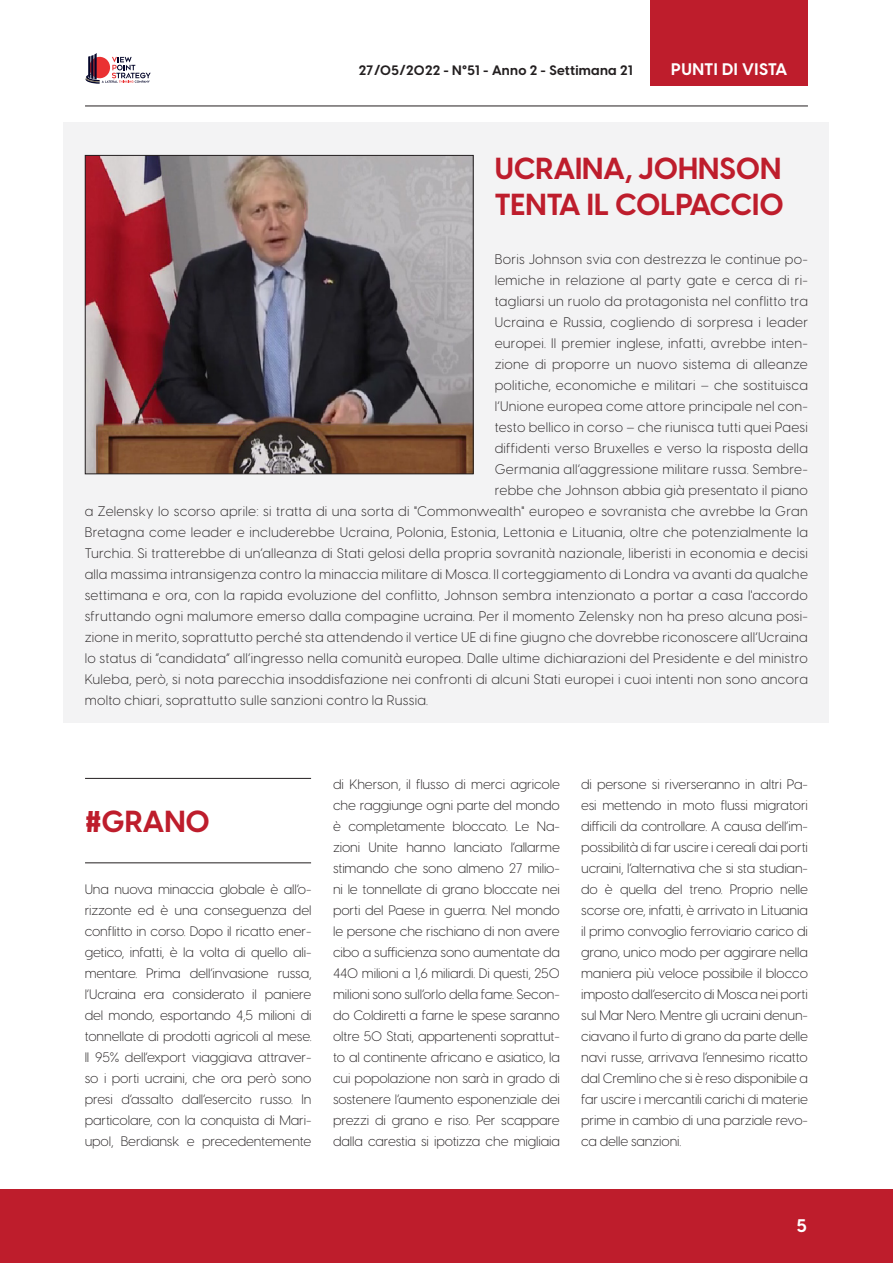
<style>
.page{position:relative;width:893px;height:1263px;background:#fff}
.page>*{position:absolute;margin:0;border:0;box-sizing:border-box;transform-origin:0 0}
.titolo{font:700 30px "Visby CF";color:#be1d2c}
.t1{font:700 18px "Visby CF";color:#fff}
.t2{font:700 16.5px "Visby CF";letter-spacing:.03em;color:#fff}
.testo{font:300 13.65px "Visby CF";letter-spacing:.02em;color:#231f20}
.testo-2{font:300 13.5px/21px "Visby CF";letter-spacing:-.01em;color:#231f20;text-align:justify}
.t3{font:700 13.5px "Visby CF";letter-spacing:.02em;color:#231f20}
</style>
<div class="page">
<div style="left:0;top:1189px;width:893px;height:74px;background:#be1d2c"></div>
<svg style="left:86px;top:53px;width:65px;height:31px"></svg>
<hr style="left:85px;top:106px;width:723px;height:1px;background:#231f20">
<div style="left:651px;top:0;width:157px;height:85px;background:#be1d2c"></div>
<div style="left:64px;top:122px;width:765px;height:601px;background:#f3f3f4"></div>
<img style="left:87px;top:157px;width:384px;height:315px">
<div style="left:85px;top:155px;width:388px;height:319px;border:1px solid #231f20"></div>
<hr style="left:85px;top:778px;width:226px;height:1px;background:#231f20">
<hr style="left:85px;top:862px;width:226px;height:1px;background:#231f20">
<p class="t3" style="left:359px;top:62px;width:276px">27/05/2022 - N°51 - Anno 2 - Settimana 21</p>
<p class="t2" style="left:671px;top:58px;width:118px">PUNTI DI VISTA</p>
<p class="titolo" style="left:495px;top:149px;width:288px">UCRAINA, JOHNSON</p>
<p class="titolo" style="left:495px;top:185px;width:291px">TENTA IL COLPACCIO</p>
<p class="testo" style="left:495px;top:251px;width:315px">Boris Johnson svia con destrezza le continue po-</p>
<p class="testo" style="left:495px;top:272px;width:315px">lemiche in relazione al party gate e cerca di ri-</p>
<p class="testo" style="left:495px;top:293px;width:315px">tagliarsi un ruolo da protagonista nel conflitto tra</p>
<p class="testo" style="left:495px;top:314px;width:315px">Ucraina e Russia, cogliendo di sorpresa i leader</p>
<p class="testo" style="left:495px;top:335px;width:315px">europei. Il premier inglese, infatti, avrebbe inten-</p>
<p class="testo" style="left:495px;top:356px;width:315px">zione di proporre un nuovo sistema di alleanze</p>
<p class="testo" style="left:495px;top:377px;width:315px">politiche, economiche e militari – che sostituisca</p>
<p class="testo" style="left:495px;top:398px;width:315px">l’Unione europea come attore principale nel con-</p>
<p class="testo" style="left:495px;top:419px;width:315px">testo bellico in corso – che riunisca tutti quei Paesi</p>
<p class="testo" style="left:495px;top:440px;width:315px">diffidenti verso Bruxelles e verso la risposta della</p>
<p class="testo" style="left:495px;top:461px;width:315px">Germania all’aggressione militare russa. Sembre-</p>
<p class="testo" style="left:495px;top:482px;width:315px">rebbe che Johnson abbia già presentato il piano</p>
<p class="testo" style="left:85px;top:503px;width:725px">a Zelensky lo scorso aprile: si tratta di una sorta di "Commonwealth" europeo e sovranista che avrebbe la Gran</p>
<p class="testo" style="left:85px;top:524px;width:725px">Bretagna come leader e includerebbe Ucraina, Polonia, Estonia, Lettonia e Lituania, oltre che potenzialmente la</p>
<p class="testo" style="left:85px;top:545px;width:725px">Turchia. Si tratterebbe di un’alleanza di Stati gelosi della propria sovranità nazionale, liberisti in economia e decisi</p>
<p class="testo" style="left:85px;top:566px;width:725px">alla massima intransigenza contro la minaccia militare di Mosca. Il corteggiamento di Londra va avanti da qualche</p>
<p class="testo" style="left:85px;top:587px;width:725px">settimana e ora, con la rapida evoluzione del conflitto, Johnson sembra intenzionato a portar a casa l'accordo</p>
<p class="testo" style="left:85px;top:608px;width:725px">sfruttando ogni malumore emerso dalla compagine ucraina. Per il momento Zelensky non ha preso alcuna posi-</p>
<p class="testo" style="left:85px;top:629px;width:725px">zione in merito, soprattutto perché sta attendendo il vertice UE di fine giugno che dovrebbe riconoscere all’Ucraina</p>
<p class="testo" style="left:85px;top:650px;width:725px">lo status di “candidata” all’ingresso nella comunità europea. Dalle ultime dichiarazioni del Presidente e del ministro</p>
<p class="testo" style="left:85px;top:671px;width:725px">Kuleba, però, si nota parecchia insoddisfazione nei confronti di alcuni Stati europei i cuoi intenti non sono ancora</p>
<p class="testo" style="left:85px;top:692px;width:345px">molto chiari, soprattutto sulle sanzioni contro la Russia.</p>
<p class="titolo" style="left:85px;top:803px;width:126px">#GRANO</p>
<p class="testo-2" style="left:85px;top:879px;width:228px">Una nuova minaccia globale è all’o&shy;rizzonte ed è una conseguenza del conflitto in corso. Dopo il ricatto ener&shy;getico, infatti, è la volta di quello ali&shy;mentare. Prima dell’invasione russa, l’Ucraina era considerato il paniere del mondo, esportando 4,5 milioni di tonnellate di prodotti agricoli al mese.<br>Il 95% dell’export viaggiava attraver&shy;so i porti ucraini, che ora però sono presi d’assalto dall’esercito russo. In particolare, con la conquista di Mari&shy;upol, Berdiansk e precedentemente</p>
<p class="testo-2" style="left:333px;top:774px;width:228px">di Kherson, il flusso di merci agricole che raggiunge ogni parte del mondo è completamente bloccato. Le Na&shy;zioni Unite hanno lanciato l’allarme stimando che sono almeno 27 milio&shy;ni le tonnellate di grano bloccate nei porti del Paese in guerra. Nel mondo le persone che rischiano di non avere cibo a sufficienza sono aumentate da 440 milioni a 1,6 miliardi. Di questi, 250 milioni sono sull’orlo della fame. Secon&shy;do Coldiretti a farne le spese saranno oltre 50 Stati, appartenenti soprattut&shy;to al continente africano e asiatico, la cui popolazione non sarà in grado di sostenere l’aumento esponenziale dei prezzi di grano e riso. Per scappare dalla carestia si ipotizza che migliaia</p>
<p class="testo-2" style="left:581px;top:774px;width:228px">di persone si riverseranno in altri Pa&shy;esi mettendo in moto flussi migratori difficili da controllare. A causa dell’im&shy;possibilità di far uscire i cereali dai porti ucraini, l’alternativa che si sta studian&shy;do è quella del treno. Proprio nelle scorse ore, infatti, è arrivato in Lituania il primo convoglio ferroviario carico di grano, unico modo per aggirare nella maniera più veloce possibile il blocco imposto dall’esercito di Mosca nei porti sul Mar Nero. Mentre gli ucraini denun&shy;ciavano il furto di grano da parte delle navi russe, arrivava l’ennesimo ricatto dal Cremlino che si è reso disponibile a far uscire i mercantili carichi di materie prime in cambio di una parziale revo&shy;ca delle sanzioni.</p>
<h2 class="t1" style="left:797px;top:1214px;width:12px">5</h2>
</div>
